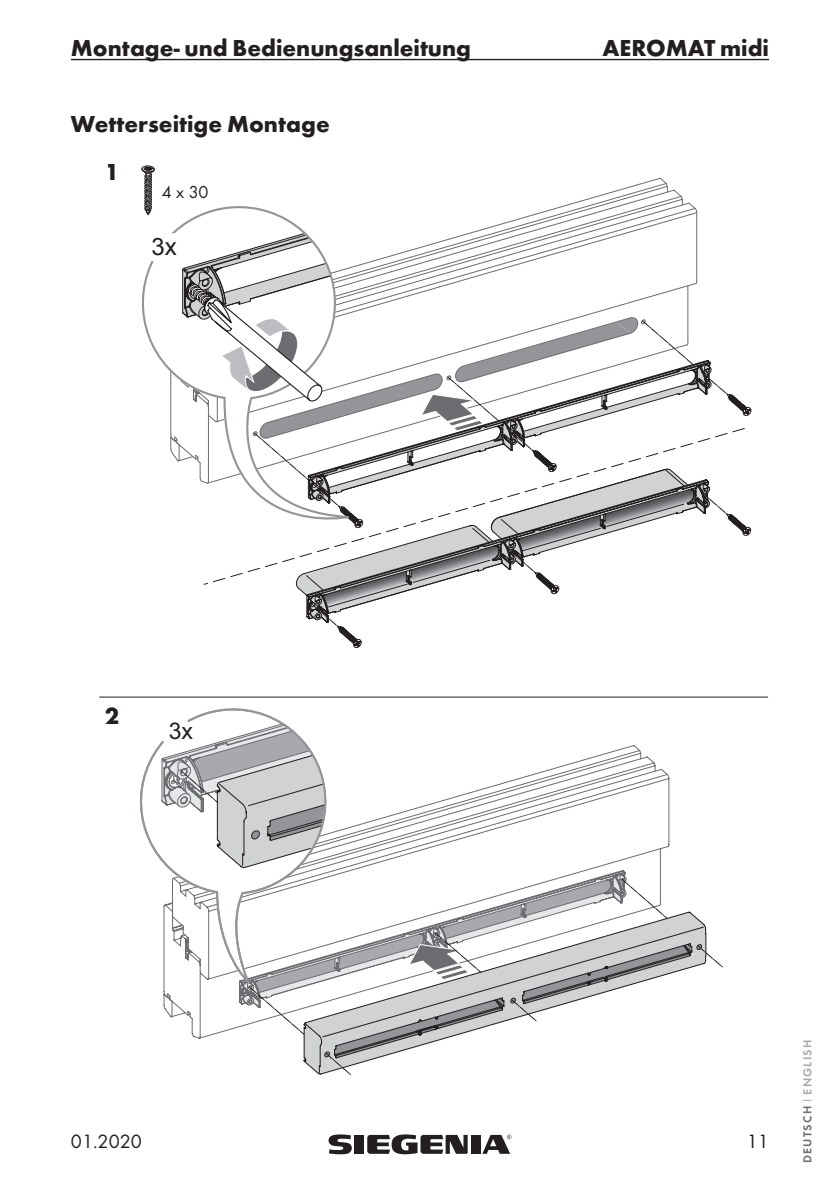
<style>
.page{position:relative;width:840px;height:1191px;background:#fff}
.page>*{position:absolute;margin:0;border:0;box-sizing:border-box;transform-origin:0 0}
.t1{font:700 24px/47.6px "Futura";color:#231f20}
.t2{font:24px "Arial";color:#231f20}
.t3{font:23px "Arial";color:#231f20}
.t4{font:20px "Futura Boo";color:#231f20}
.t5{font:18px "Futura Boo";color:#231f20}
.t6{font:12px "Futura Dem";letter-spacing:.1em;color:#6c6d70}
.s1{color:#a8a9ad}
</style>
<div class="page">
<hr style="left:71px;top:59px;width:697px;height:1px;background:#231f20">
<svg style="left:351px;top:1134px;width:159px;height:20px"></svg>
<div style="left:354px;top:1134px;width:10px;height:19px;background:#231f20"></div>
<svg style="left:328px;top:1134px;width:23px;height:20px"></svg>
<div style="left:470px;top:1134px;width:10px;height:19px;background:#231f20"></div>
<svg style="left:367px;top:1134px;width:100px;height:20px"></svg>
<svg style="left:482px;top:1134px;width:29px;height:19px"></svg>
<hr style="left:99px;top:696px;width:35px;height:1px;background:#231f20">
<hr style="left:134px;top:696px;width:633px;height:1px;background:#231f20">
<hr style="left:696px;top:213px;width:1px;height:69px;background:#6c6d70">
<svg style="left:472px;top:198px;width:211px;height:34px"></svg>
<svg style="left:658px;top:178px;width:39px;height:35px"></svg>
<svg style="left:141px;top:166px;width:14px;height:29px"></svg>
<svg style="left:141px;top:196px;width:164px;height:175px"></svg>
<svg style="left:170px;top:232px;width:581px;height:416px"></svg>
<div style="left:142px;top:233px;width:33px;height:28px;background:#fff"></div>
<svg style="left:163px;top:745px;width:506px;height:294px"></svg>
<svg style="left:335px;top:762px;width:320px;height:116px"></svg>
<svg style="left:335px;top:869px;width:291px;height:8px"></svg>
<svg style="left:242px;top:878px;width:427px;height:196px"></svg>
<svg style="left:435px;top:878px;width:287px;height:143px"></svg>
<svg style="left:140px;top:708px;width:195px;height:284px"></svg>
<svg style="left:155px;top:711px;width:171px;height:157px"></svg>
<p class="t1" style="left:71px;top:23px;width:401px">Montage- und Bedienungsanleitung</p>
<p class="t1" style="left:602px;top:23px;width:168px">AEROMAT midi</p>
<p class="t1" style="left:105px;top:100px;width:226px;text-indent:-34px">Wetterseitige Montage<br>1</p>
<p class="t5" style="left:162px;top:181px;width:48px">4 x 30</p>
<p class="t2" style="left:151px;top:231px;width:27px">3x</p>
<p class="t1" style="left:105px;top:692px;width:16px">2</p>
<p class="t3" style="left:169px;top:716px;width:26px">3x</p>
<p class="t4" style="left:71px;top:1129px;width:72px">01.2020</p>
<p class="t4" style="left:746px;top:1129px;width:24px">11</p>
<p class="t6" style="left:798px;top:1162px;width:125px;rotate:-90deg">DEUTSCH <span class="s1">ENGLISH</span></p>
</div>
